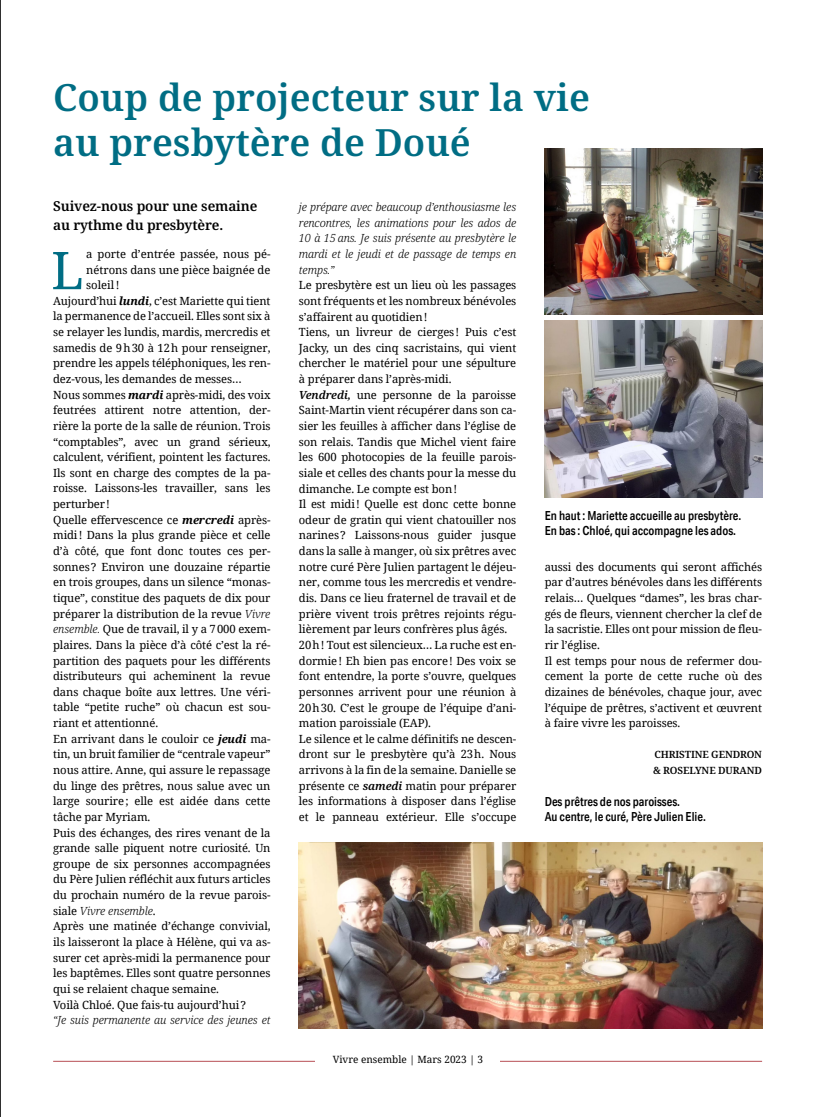
<style>
.page{position:relative;width:833px;height:1117px;background:#fff}
.page>*{position:absolute;margin:0;border:0;box-sizing:border-box;transform-origin:0 0}
.t1{font:52.12px "Noto Serif";color:#006d84}
.t2{font:600 37.5px/45px "Noto Serif";color:#006d84}
.t3{font:600 13.75px/18.8px "Noto Serif";letter-spacing:-.01em;color:#000}
.t4{font:500 12.5px/15px "Aktiv Grotesk Cd";color:#000}
.t5{font:11.25px/15.6px "Noto Serif";letter-spacing:-.01em;color:#000}
.t6{font:italic 300 11.25px/15.6px "Noto Serif";letter-spacing:-.01em;color:#000;text-align:justify}
.t7{font:600 10px/15.6px "Noto Serif";letter-spacing:-.01em;color:#000}
.t8{font:10px "Noto Serif";color:#000}
.s1{font-weight:700;font-style:italic}
.s2{font-weight:300;font-style:italic}
.s3{font-weight:400;font-style:normal}
.s4{font-weight:600;font-style:italic}
</style>
<div class="page">
<hr style="left:53px;top:1060px;width:709px;height:1px;background:#b84f55">
<div style="left:316px;top:1052px;width:184px;height:22px;background:#fff"></div>
<hr style="left:0;top:0;width:1px;height:1116px;background:#000">
<img style="left:544px;top:149px;width:218px;height:165px">
<img style="left:544px;top:320px;width:218px;height:177px">
<img style="left:299px;top:842px;width:463px;height:186px">
<h2 class="t2" style="left:53px;top:76px;width:538px">Coup de projecteur sur la vie au presbytère de Doué</h2>
<p class="t3" style="left:53px;top:197px;width:206px">Suivez-nous pour une semaine au rythme du presbytère.</p>
<h1 class="t1" style="left:51px;top:234px;width:34px">L</h1>
<p class="t5" style="left:86px;top:245px;width:186px">a porte d’entrée passée, nous pé-</p>
<p class="t5" style="left:86px;top:261px;width:186px">nétrons dans une pièce baignée de</p>
<p class="t5" style="left:86px;top:277px;width:35px">soleil!</p>
<p class="t5" style="left:53px;top:292px;width:219px">Aujourd’hui <span class="s1">lundi</span>, c’est Mariette qui tient</p>
<p class="t5" style="left:53px;top:308px;width:219px">la permanence de l’accueil. Elles sont six à</p>
<p class="t5" style="left:53px;top:324px;width:219px">se relayer les lundis, mardis, mercredis et</p>
<p class="t5" style="left:53px;top:339px;width:219px">samedis de 9h30 à 12h pour renseigner,</p>
<p class="t5" style="left:53px;top:355px;width:219px">prendre les appels téléphoniques, les ren-</p>
<p class="t5" style="left:53px;top:370px;width:190px">dez-vous, les demandes de messes…</p>
<p class="t5" style="left:53px;top:386px;width:219px">Nous sommes <span class="s1">mardi</span> après-midi, des voix</p>
<p class="t5" style="left:53px;top:402px;width:219px">feutrées attirent notre attention, der-</p>
<p class="t5" style="left:53px;top:417px;width:219px">rière la porte de la salle de réunion. Trois</p>
<p class="t5" style="left:53px;top:433px;width:219px">“comptables”, avec un grand sérieux,</p>
<p class="t5" style="left:53px;top:449px;width:219px">calculent, vérifient, pointent les factures.</p>
<p class="t5" style="left:53px;top:464px;width:219px">Ils sont en charge des comptes de la pa-</p>
<p class="t5" style="left:53px;top:480px;width:219px">roisse. Laissons-les travailler, sans les</p>
<p class="t5" style="left:53px;top:495px;width:58px">perturber!</p>
<p class="t5" style="left:53px;top:511px;width:219px">Quelle effervescence ce <span class="s1">mercredi</span> après-</p>
<p class="t5" style="left:53px;top:527px;width:219px">midi! Dans la plus grande pièce et celle</p>
<p class="t5" style="left:53px;top:542px;width:219px">d’à côté, que font donc toutes ces per-</p>
<p class="t5" style="left:53px;top:558px;width:219px">sonnes? Environ une douzaine répartie</p>
<p class="t5" style="left:53px;top:574px;width:219px">en trois groupes, dans un silence “monas-</p>
<p class="t5" style="left:53px;top:589px;width:219px">tique”, constitue des paquets de dix pour</p>
<p class="t5" style="left:53px;top:605px;width:219px">préparer la distribution de la revue <span class="s2">Vivre</span></p>
<p class="t5" style="left:53px;top:620px;width:219px"><span class="s2">ensemble.</span> Que de travail, il y a 7000 exem-</p>
<p class="t5" style="left:53px;top:636px;width:219px">plaires. Dans la pièce d’à côté c’est la ré-</p>
<p class="t5" style="left:53px;top:652px;width:219px">partition des paquets pour les différents</p>
<p class="t5" style="left:53px;top:667px;width:219px">distributeurs qui acheminent la revue</p>
<p class="t5" style="left:53px;top:683px;width:219px">dans chaque boîte aux lettres. Une véri-</p>
<p class="t5" style="left:53px;top:699px;width:219px">table “petite ruche” où chacun est sou-</p>
<p class="t5" style="left:53px;top:714px;width:106px">riant et attentionné.</p>
<p class="t5" style="left:53px;top:730px;width:219px">En arrivant dans le couloir ce <span class="s1">jeudi</span> ma-</p>
<p class="t5" style="left:53px;top:745px;width:219px">tin, un bruit familier de “centrale vapeur”</p>
<p class="t5" style="left:53px;top:761px;width:219px">nous attire. Anne, qui assure le repassage</p>
<p class="t5" style="left:53px;top:777px;width:219px">du linge des prêtres, nous salue avec un</p>
<p class="t5" style="left:53px;top:792px;width:219px">large sourire; elle est aidée dans cette</p>
<p class="t5" style="left:53px;top:808px;width:99px">tâche par Myriam.</p>
<p class="t5" style="left:53px;top:824px;width:219px">Puis des échanges, des rires venant de la</p>
<p class="t5" style="left:53px;top:839px;width:219px">grande salle piquent notre curiosité. Un</p>
<p class="t5" style="left:53px;top:855px;width:219px">groupe de six personnes accompagnées</p>
<p class="t5" style="left:53px;top:870px;width:219px">du Père Julien réfléchit aux futurs articles</p>
<p class="t5" style="left:53px;top:886px;width:219px">du prochain numéro de la revue parois-</p>
<p class="t6" style="left:53px;top:903px;width:104px"><span class="s3">siale</span> Vivre ensemble<span class="s3">.</span></p>
<p class="t5" style="left:53px;top:917px;width:219px">Après une matinée d’échange convivial,</p>
<p class="t5" style="left:53px;top:933px;width:219px">ils laisseront la place à Hélène, qui va as-</p>
<p class="t5" style="left:53px;top:949px;width:219px">surer cet après-midi la permanence pour</p>
<p class="t5" style="left:53px;top:964px;width:219px">les baptêmes. Elles sont quatre personnes</p>
<p class="t5" style="left:53px;top:980px;width:167px">qui se relaient chaque semaine.</p>
<p class="t5" style="left:53px;top:995px;width:194px">Voilà Chloé. Que fais-tu aujourd’hui?</p>
<p class="t6" style="left:53px;top:1012px;width:219px">“Je suis permanente au service des jeunes et</p>
<p class="t6" style="left:299px;top:199px;width:219px">je prépare avec beaucoup d’enthousiasme les rencontres, les animations pour les ados de 10 à 15 ans. Je suis présente au presbytère le mardi et le jeudi et de passage de temps en temps.”</p>
<p class="t5" style="left:299px;top:277px;width:219px">Le presbytère est un lieu où les passages sont fréquents et les nombreux bénévoles s’affairent au quotidien!<br>Tiens, un livreur de cierges! Puis c’est Jacky, un des cinq sacristains, qui vient chercher le matériel pour une sépulture à préparer dans l’après-midi.<br><span class="s4">Vendredi,</span> une personne de la paroisse Saint-Martin vient récupérer dans son ca&shy;sier les feuilles à afficher dans l’église de son relais. Tandis que Michel vient faire les 600 photocopies de la feuille parois&shy;siale et celles des chants pour la messe du dimanche. Le compte est bon!<br>Il est midi! Quelle est donc cette bonne odeur de gratin qui vient chatouiller nos narines? Laissons-nous guider jusque dans la salle à manger, où six prêtres avec notre curé Père Julien partagent le déjeu&shy;ner, comme tous les mercredis et vendre&shy;dis. Dans ce lieu fraternel de travail et de prière vivent trois prêtres rejoints régu&shy;lièrement par leurs confrères plus âgés.<br>20h! Tout est silencieux… La ruche est en&shy;dormie! Eh bien pas encore! Des voix se font entendre, la porte s’ouvre, quelques personnes arrivent pour une réunion à 20h30. C’est le groupe de l’équipe d’ani&shy;mation paroissiale (EAP).<br>Le silence et le calme définitifs ne descen&shy;dront sur le presbytère qu’à 23h. Nous arrivons à la fin de la semaine. Danielle se présente ce <span class="s4">samedi</span> matin pour préparer les informations à disposer dans l’église et le panneau extérieur. Elle s’occupe</p>
<p class="t8" style="left:333px;top:1052px;width:152px">Vivre ensemble | Mars 2023 | 3</p>
<p class="t4" style="left:544px;top:507px;width:198px">En haut : Mariette accueille au presbytère.<br>En bas : Chloé, qui accompagne les ados.</p>
<p class="t5" style="left:544px;top:558px;width:219px">aussi des documents qui seront affichés par d’autres bénévoles dans les différents relais… Quelques “dames”, les bras char&shy;gés de fleurs, viennent chercher la clef de la sacristie. Elles ont pour mission de fleu&shy;rir l’église.<br>Il est temps pour nous de refermer dou&shy;cement la porte de cette ruche où des dizaines de bénévoles, chaque jour, avec l’équipe de prêtres, s’activent et œuvrent à faire vivre les paroisses.</p>
<p class="t7" style="left:653px;top:747px;width:111px">CHRISTINE GENDRON &amp; ROSELYNE DURAND</p>
<p class="t4" style="left:544px;top:793px;width:163px">Des prêtres de nos paroisses.<br>Au centre, le curé, Père Julien Elie.</p>
</div>
